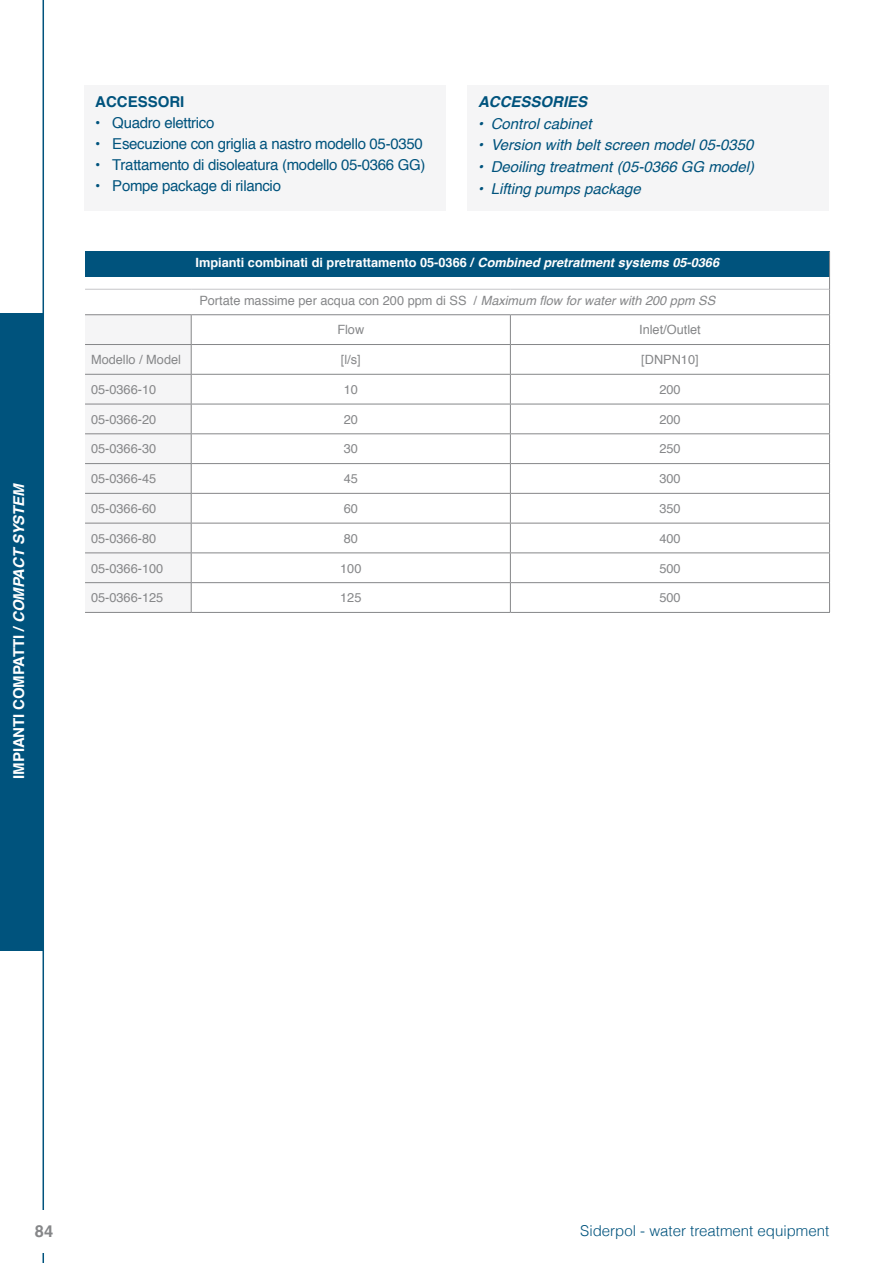
<style>
.page{position:relative;width:893px;height:1263px;background:#fff}
.page>*{position:absolute;margin:0;border:0;box-sizing:border-box;transform-origin:0 0}
.t1{font:700 16.5px "Helvetica";color:#868789}
.t2{font:15px "Helvetica";letter-spacing:-.02em;color:#00537d}
.t3{font:italic 15px "Helvetica";color:#00537d}
.t4{font:300 15px "Helvetica";color:#00537d}
.t5{font:700 15px "Helvetica";letter-spacing:-.01em;color:#fff}
.t6{font:italic 700 15px "Helvetica";color:#00537d}
.t7{font:700 15px "Helvetica";color:#00537d}
.t8{font:12.75px "Helvetica";color:#868789}
.t9{font:700 12.75px "Helvetica";color:#fff}
.s1{font-style:italic}
</style>
<div class="page">
<div style="left:85px;top:85px;width:361px;height:125px;background:#f5f5f6"></div>
<div style="left:467px;top:85px;width:362px;height:125px;background:#f5f5f6"></div>
<div style="left:85px;top:252px;width:745px;height:25px;background:#00537d"></div>
<hr style="left:85px;top:314px;width:106px;height:1px;background:#868789">
<hr style="left:191px;top:314px;width:319px;height:1px;background:#868789">
<hr style="left:510px;top:314px;width:320px;height:1px;background:#868789">
<hr style="left:191px;top:344px;width:319px;height:1px;background:#868789">
<hr style="left:510px;top:344px;width:320px;height:1px;background:#868789">
<hr style="left:191px;top:374px;width:319px;height:1px;background:#868789">
<hr style="left:510px;top:374px;width:320px;height:1px;background:#868789">
<hr style="left:191px;top:404px;width:319px;height:1px;background:#868789">
<hr style="left:510px;top:404px;width:320px;height:1px;background:#868789">
<hr style="left:191px;top:433px;width:319px;height:1px;background:#868789">
<hr style="left:510px;top:433px;width:320px;height:1px;background:#868789">
<hr style="left:191px;top:463px;width:319px;height:1px;background:#868789">
<hr style="left:510px;top:463px;width:320px;height:1px;background:#868789">
<hr style="left:191px;top:493px;width:319px;height:1px;background:#868789">
<hr style="left:510px;top:493px;width:320px;height:1px;background:#868789">
<hr style="left:191px;top:523px;width:319px;height:1px;background:#868789">
<hr style="left:510px;top:523px;width:320px;height:1px;background:#868789">
<hr style="left:191px;top:552px;width:319px;height:1px;background:#868789">
<hr style="left:510px;top:552px;width:320px;height:1px;background:#868789">
<hr style="left:191px;top:582px;width:319px;height:1px;background:#868789">
<svg style="left:85px;top:315px;width:107px;height:297px"></svg>
<hr style="left:510px;top:582px;width:320px;height:1px;background:#868789">
<svg style="left:510px;top:315px;width:1px;height:297px"></svg>
<svg style="left:829px;top:252px;width:1px;height:360px"></svg>
<hr style="left:85px;top:612px;width:106px;height:1px;background:#868789">
<hr style="left:191px;top:612px;width:319px;height:1px;background:#868789">
<hr style="left:510px;top:612px;width:320px;height:1px;background:#868789">
<hr style="left:85px;top:289px;width:106px;height:1px;background:#c5c6c8">
<hr style="left:191px;top:289px;width:319px;height:1px;background:#c5c6c8">
<hr style="left:510px;top:289px;width:319px;height:1px;background:#c5c6c8">
<hr style="left:43px;top:0;width:1px;height:1263px;background:#00537d">
<div style="left:22px;top:1210px;width:43px;height:42px;background:#fff"></div>
<div style="left:0;top:313px;width:43px;height:637px;background:#00537d"></div>
<p class="t5" style="left:13px;top:779px;width:297px;rotate:-90deg">IMPIANTI COMPATTI / <span class="s1">COMPACT SYSTEM</span></p>
<p class="t7" style="left:95px;top:96px;width:91px">ACCESSORI</p>
<p class="t2" style="left:95px;top:111px;width:121px">• Quadro elettrico</p>
<p class="t2" style="left:95px;top:132px;width:329px">• Esecuzione con griglia a nastro modello 05-0350</p>
<p class="t2" style="left:95px;top:153px;width:332px">• Trattamento di disoleatura (modello 05-0366 GG)</p>
<p class="t2" style="left:95px;top:174px;width:187px">• Pompe package di rilancio</p>
<p class="t6" style="left:478px;top:96px;width:111px">ACCESSORIES</p>
<p class="t3" style="left:478px;top:112px;width:115px">• Control cabinet</p>
<p class="t3" style="left:478px;top:133px;width:277px">• Version with belt screen model 05-0350</p>
<p class="t3" style="left:478px;top:155px;width:278px">• Deoiling treatment (05-0366 GG model)</p>
<p class="t3" style="left:478px;top:177px;width:164px">• Lifting pumps package</p>
<p class="t9" style="left:195px;top:258px;width:525px">Impianti combinati di pretrattamento 05-0366 / <span class="s1">Combined pretratment systems 05-0366</span></p>
<p class="t8" style="left:199px;top:290px;width:517px">Portate massime per acqua con 200 ppm di SS / <span class="s1">Maximum flow for water with 200 ppm SS</span></p>
<p class="t8" style="left:337px;top:325px;width:28px">Flow</p>
<p class="t8" style="left:639px;top:325px;width:63px">Inlet/Outlet</p>
<p class="t8" style="left:91px;top:355px;width:91px">Modello / Model</p>
<p class="t8" style="left:341px;top:350px;width:21px">[l/s]</p>
<p class="t8" style="left:641px;top:350px;width:59px">[DNPN10]</p>
<p class="t8" style="left:91px;top:380px;width:67px">05-0366-10</p>
<p class="t8" style="left:344px;top:385px;width:16px">10</p>
<p class="t8" style="left:659px;top:385px;width:23px">200</p>
<p class="t8" style="left:91px;top:409px;width:67px">05-0366-20</p>
<p class="t8" style="left:344px;top:414px;width:16px">20</p>
<p class="t8" style="left:659px;top:414px;width:23px">200</p>
<p class="t8" style="left:91px;top:439px;width:67px">05-0366-30</p>
<p class="t8" style="left:344px;top:444px;width:16px">30</p>
<p class="t8" style="left:659px;top:444px;width:23px">250</p>
<p class="t8" style="left:91px;top:469px;width:67px">05-0366-45</p>
<p class="t8" style="left:344px;top:474px;width:16px">45</p>
<p class="t8" style="left:659px;top:474px;width:23px">300</p>
<p class="t8" style="left:91px;top:499px;width:67px">05-0366-60</p>
<p class="t8" style="left:344px;top:499px;width:16px">60</p>
<p class="t8" style="left:659px;top:504px;width:23px">350</p>
<p class="t8" style="left:91px;top:528px;width:67px">05-0366-80</p>
<p class="t8" style="left:344px;top:528px;width:16px">80</p>
<p class="t8" style="left:659px;top:533px;width:23px">400</p>
<p class="t8" style="left:91px;top:558px;width:74px">05-0366-100</p>
<p class="t8" style="left:340px;top:563px;width:23px">100</p>
<p class="t8" style="left:659px;top:563px;width:23px">500</p>
<p class="t8" style="left:91px;top:588px;width:74px">05-0366-125</p>
<p class="t8" style="left:340px;top:593px;width:23px">125</p>
<p class="t8" style="left:659px;top:593px;width:23px">500</p>
<p class="t1" style="left:35px;top:1224px;width:20px">84</p>
<p class="t4" style="left:580px;top:1225px;width:250px">Siderpol - water treatment equipment</p>
</div>
